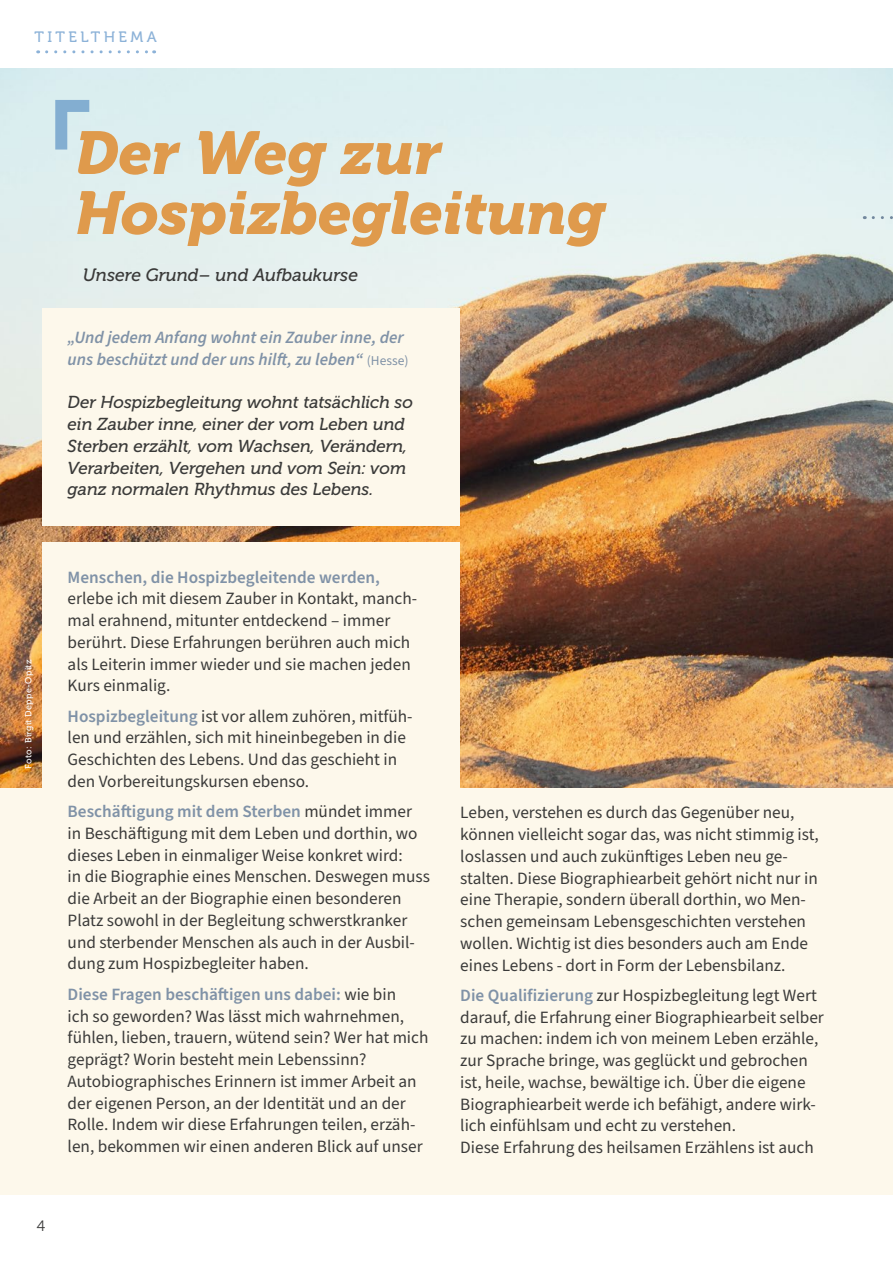
<style>
.page{position:relative;width:893px;height:1263px;background:#fff}
.page>*{position:absolute;margin:0;border:0;box-sizing:border-box;transform-origin:0 0}
.t1{font:italic 60px/60px "Museo 900";color:#df9a4c}
.t2{font:italic 17.85px "Museo 500";color:#3a3a39}
.t3{font:17.25px/21.8px "Source Sans Pro";color:#3a3a39}
.t4{font:italic 17.25px/21.8px "Museo 500";color:#3a3a39}
.t5{font:italic 600 17.25px/21.8px "Source Sans Pro";color:#8092a7}
.t6{font:600 17.25px "Source Sans Pro";color:#8092a7}
.t7{font:15px "Museo 500";letter-spacing:.23em;color:#8cb2d8}
.t8{font:15px "Museo 300";color:#3a3a39}
.t9{font:9px "Museo 500";letter-spacing:.03em;color:#fff}
.s1{font-weight:400;font-style:normal;font-size:13.5px}
.s2{font-weight:600;color:#8092a7}
</style>
<div class="page">
<div style="left:0;top:68px;width:893px;height:1127px;background:#fdf8eb"></div>
<svg style="left:47px;top:50px;width:108px;height:3px"></svg>
<img style="left:0;top:69px;width:893px;height:718px">
<svg style="left:49px;top:94px;width:52px;height:68px;background:#c5dee8"></svg>
<div style="left:43px;top:543px;width:417px;height:265px;background:#fdf8eb"></div>
<svg style="left:873px;top:216px;width:20px;height:3px"></svg>
<div style="left:43px;top:308px;width:417px;height:218px;background:#fdf8eb"></div>
<p class="t7" style="left:34px;top:28px;width:124px">TITELTHEMA</p>
<h1 class="t1" style="left:75px;top:123px;width:532px">Der Weg zur<br>Hospizbegleitung</h1>
<p class="t2" style="left:83px;top:265px;width:277px">Unsere Grund– und Aufbaukurse</p>
<p class="t5" style="left:68px;top:327px;width:342px">„Und jedem Anfang wohnt ein Zauber inne, der uns beschützt und der uns hilft, zu leben“ <span class="s1">(Hesse)</span></p>
<p class="t4" style="left:68px;top:391px;width:347px">Der Hospizbegleitung wohnt tatsächlich so ein Zauber inne, einer der vom Leben und Sterben erzählt, vom Wachsen, Verändern, Verarbeiten, Vergehen und vom Sein: vom ganz normalen Rhythmus des Lebens.</p>
<p class="t9" style="left:23px;top:769px;width:110px;rotate:-90deg">Foto: Birgit Deppe-Opitz</p>
<p class="t6" style="left:68px;top:565px;width:314px">Menschen, die Hospizbegleitende werden,</p>
<p class="t3" style="left:68px;top:588px;width:351px">erlebe ich mit diesem Zauber in Kontakt, manch&shy;mal erahnend, mitunter entdeckend – immer berührt. Diese Erfahrungen berühren auch mich als Leiterin immer wieder und sie machen jeden Kurs einmalig.</p>
<p class="t3" style="left:68px;top:706px;width:346px"><span class="s2">Hospizbegleitung</span> ist vor allem zuhören, mitfüh&shy;len und erzählen, sich mit hineinbegeben in die Geschichten des Lebens. Und das geschieht in den Vorbereitungskursen ebenso.</p>
<p class="t3" style="left:68px;top:801px;width:364px"><span class="s2">Beschäftigung mit dem Sterben</span> mündet immer in Beschäftigung mit dem Leben und dorthin, wo dieses Leben in einmaliger Weise konkret wird:<br>in die Biographie eines Menschen. Deswegen muss die Arbeit an der Biographie einen besonderen Platz sowohl in der Begleitung schwerstkranker und sterbender Menschen als auch in der Ausbil&shy;dung zum Hospizbegleiter haben.</p>
<p class="t3" style="left:68px;top:984px;width:362px"><span class="s2">Diese Fragen beschäftigen uns dabei:</span> wie bin<br>ich so geworden? Was lässt mich wahrnehmen, fühlen, lieben, trauern, wütend sein? Wer hat mich geprägt? Worin besteht mein Lebenssinn?<br>Autobiographisches Erinnern ist immer Arbeit an der eigenen Person, an der Identität und an der Rolle. Indem wir diese Erfahrungen teilen, erzäh&shy;len, bekommen wir einen anderen Blick auf unser</p>
<p class="t8" style="left:37px;top:1217px;width:10px">4</p>
<p class="t3" style="left:460px;top:802px;width:360px">Leben, verstehen es durch das Gegenüber neu, können vielleicht sogar das, was nicht stimmig ist, loslassen und auch zukünftiges Leben neu ge&shy;stalten. Diese Biographiearbeit gehört nicht nur in eine Therapie, sondern überall dorthin, wo Men&shy;schen gemeinsam Lebensgeschichten verstehen wollen. Wichtig ist dies besonders auch am Ende eines Lebens - dort in Form der Lebensbilanz.</p>
<p class="t3" style="left:460px;top:985px;width:365px"><span class="s2">Die Qualifizierung</span> zur Hospizbegleitung legt Wert darauf, die Erfahrung einer Biographiearbeit selber zu machen: indem ich von meinem Leben erzähle, zur Sprache bringe, was geglückt und gebrochen ist, heile, wachse, bewältige ich. Über die eigene Biographiearbeit werde ich befähigt, andere wirk&shy;lich einfühlsam und echt zu verstehen.<br>Diese Erfahrung des heilsamen Erzählens ist auch</p>
</div>
